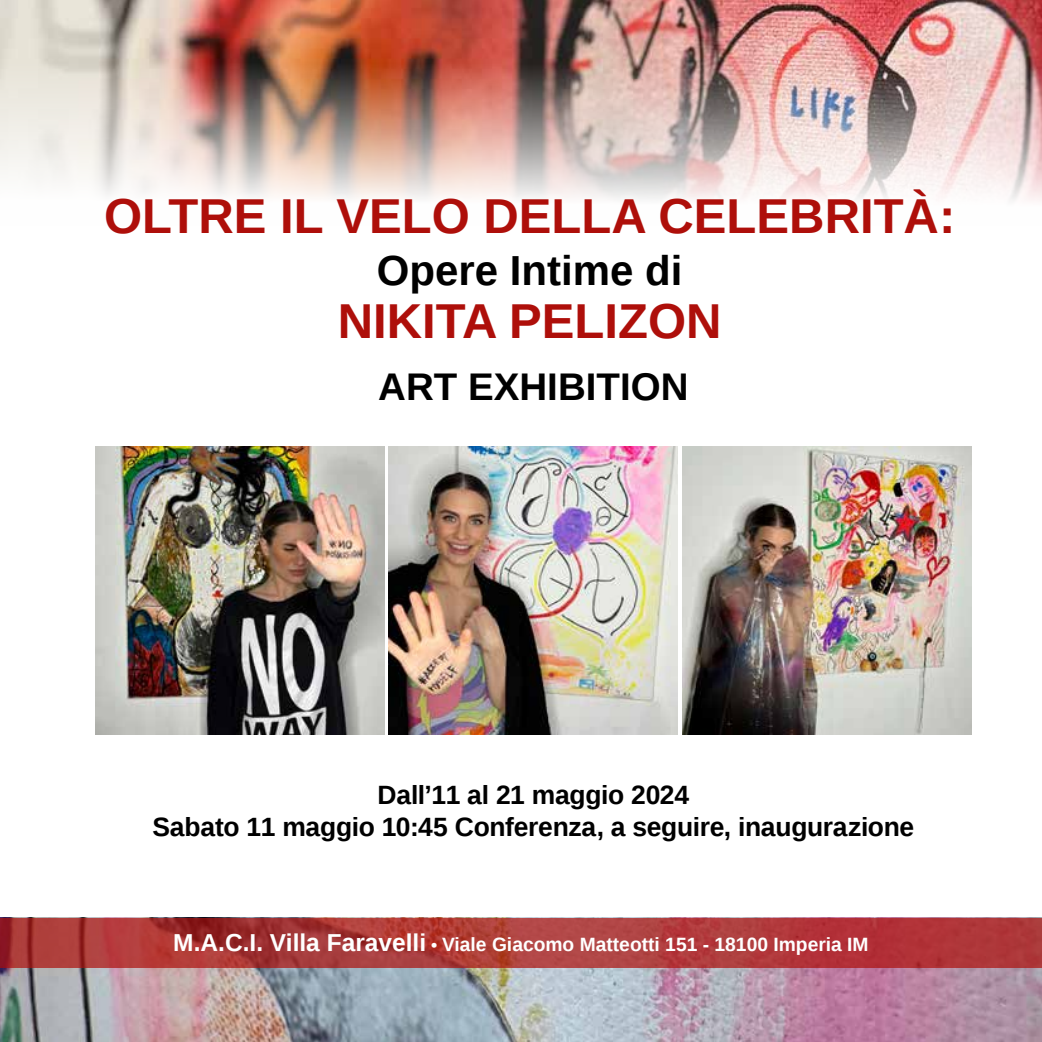
<style>
.page{position:relative;width:1042px;height:1042px;background:#fff}
.page>*{position:absolute;margin:0;border:0;box-sizing:border-box;transform-origin:0 0}
.t1{font:700 49px "Liberation Sans";color:#ae0f0a}
.t2{font:700 42px "Liberation Sans";color:#000}
.t3{font:700 38.5px "Liberation Sans";color:#000}
.t4{font:700 26.43px/31.7px "Liberation Sans";letter-spacing:-.01em;color:#000;text-align:center}
.t5{font:700 19.25px "Liberation Sans";color:#fff}
.s1{font-size:24.5px}
.s2{font-size:17.5px}
</style>
<div class="page">
<img style="left:0;top:0;width:1042px;height:201px">
<img style="left:0;top:967px;width:1042px;height:75px">
<div style="left:95px;top:178px;width:867px;height:171px;background:#fff"></div>
<svg style="left:0;top:918px;width:1042px;height:49px;background:#ac3939"></svg>
<img style="left:389px;top:446px;width:289px;height:288px">
<img style="left:682px;top:446px;width:289px;height:288px">
<img style="left:95px;top:446px;width:289px;height:288px">
<h1 class="t1" style="left:104px;top:182px;width:853px">OLTRE IL VELO DELLA CELEBRITÀ:</h1>
<h2 class="t2" style="left:377px;top:242px;width:307px">Opere Intime di</h2>
<h1 class="t1" style="left:338px;top:287px;width:385px">NIKITA PELIZON</h1>
<h3 class="t3" style="left:378px;top:360px;width:312px">ART EXHIBITION</h3>
<p class="t4" style="left:152px;top:779px;width:763px">Dall’11 al 21 maggio 2024<br>Sabato 11 maggio 10:45 Conferenza, a seguire, inaugurazione</p>
<p class="t5" style="left:173px;top:931px;width:697px"><span class="s1">M.A.C.I. Villa Faravelli</span> <span class="s2">•</span> Viale Giacomo Matteotti 151 - 18100 Imperia IM</p>
</div>
